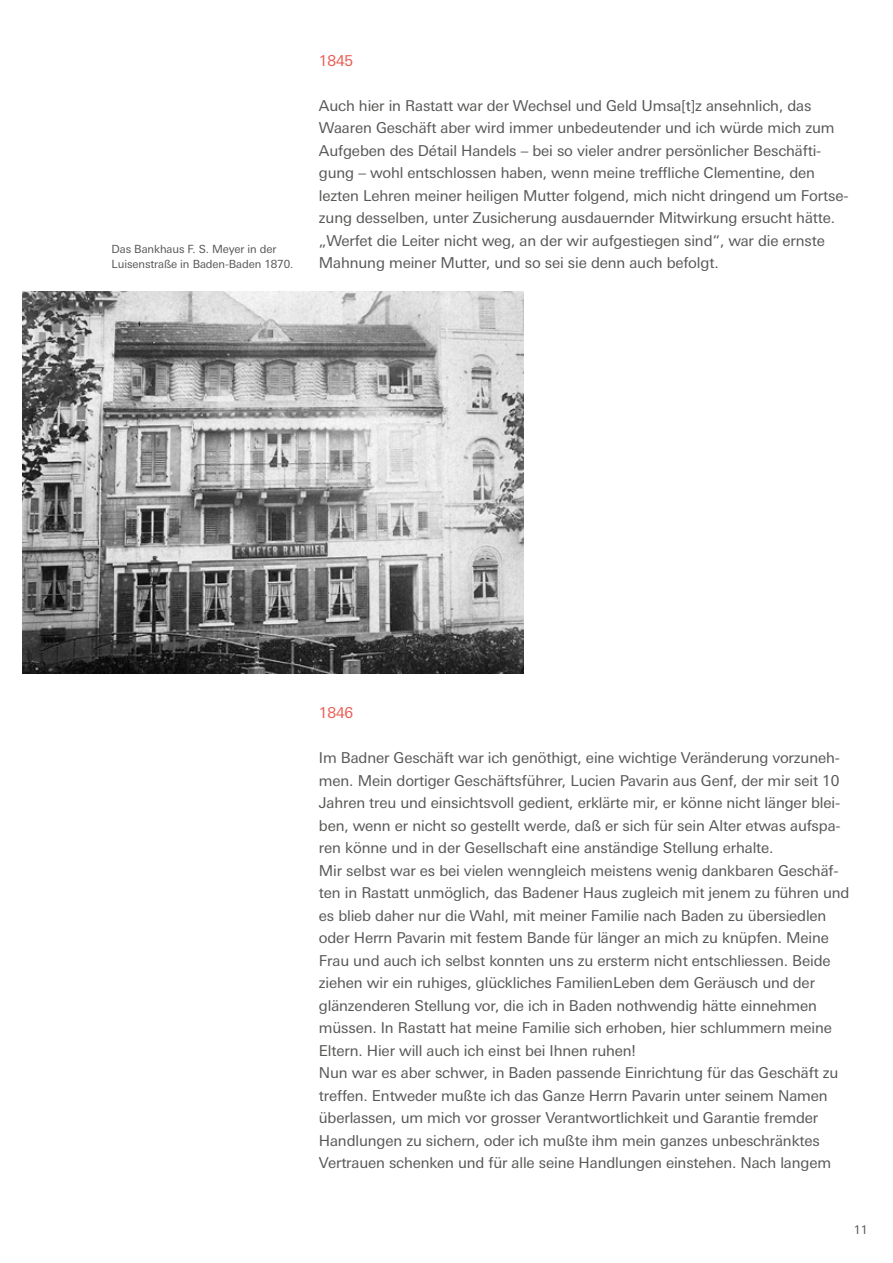
<style>
.page{position:relative;width:893px;height:1263px;background:#fff}
.page>*{position:absolute;margin:0;border:0;box-sizing:border-box;transform-origin:0 0}
.t1{font:15px/22.5px "LT Univers Basic";letter-spacing:-.01em;color:#575756}
.t2{font:15px "LT Univers Basic";letter-spacing:-.01em;color:#eb5d53}
.t3{font:12px "LT Univers Basic";color:#575756}
.t4{font:11.25px/15px "LT Univers Basic";letter-spacing:-.01em;color:#575756}
</style>
<div class="page">
<img style="left:22px;top:292px;width:502px;height:382px">
<p class="t4" style="left:112px;top:242px;width:183px">Das Bankhaus F. S. Meyer in der<br>Luisenstraße in Baden-Baden 1870.</p>
<p class="t2" style="left:319px;top:52px;width:36px">1845</p>
<p class="t1" style="left:319px;top:94px;width:531px">Auch hier in Rastatt war der Wechsel und Geld Umsa[t]z ansehnlich, das Waaren Geschäft aber wird immer unbedeutender und ich würde mich zum Aufgeben des Détail Handels – bei so vieler andrer persönlicher Beschäfti&shy;gung – wohl entschlossen haben, wenn meine treffliche Clementine, den lezten Lehren meiner heiligen Mutter folgend, mich nicht dringend um Fortse&shy;zung desselben, unter Zusicherung ausdauernder Mitwirkung ersucht hätte. „Werfet die Leiter nicht weg, an der wir aufgestiegen sind“, war die ernste Mahnung meiner Mutter, und so sei sie denn auch befolgt.</p>
<p class="t2" style="left:319px;top:704px;width:36px">1846</p>
<p class="t1" style="left:319px;top:747px;width:532px">Im Badner Geschäft war ich genöthigt, eine wichtige Veränderung vorzuneh&shy;men. Mein dortiger Geschäftsführer, Lucien Pavarin aus Genf, der mir seit 10<br>Jahren treu und einsichtsvoll gedient, erklärte mir, er könne nicht länger blei&shy;ben, wenn er nicht so gestellt werde, daß er sich für sein Alter etwas aufspa&shy;ren könne und in der Gesellschaft eine anständige Stellung erhalte.<br>Mir selbst war es bei vielen wenngleich meistens wenig dankbaren Geschäf&shy;ten in Rastatt unmöglich, das Badener Haus zugleich mit jenem zu führen und es blieb daher nur die Wahl, mit meiner Familie nach Baden zu übersiedlen oder Herrn Pavarin mit festem Bande für länger an mich zu knüpfen. Meine Frau und auch ich selbst konnten uns zu ersterm nicht entschliessen. Beide ziehen wir ein ruhiges, glückliches FamilienLeben dem Geräusch und der glänzenderen Stellung vor, die ich in Baden nothwendig hätte einnehmen müssen. In Rastatt hat meine Familie sich erhoben, hier schlummern meine Eltern. Hier will auch ich einst bei Ihnen ruhen!<br>Nun war es aber schwer, in Baden passende Einrichtung für das Geschäft zu treffen. Entweder mußte ich das Ganze Herrn Pavarin unter seinem Namen überlassen, um mich vor grosser Verantwortlichkeit und Garantie fremder Handlungen zu sichern, oder ich mußte ihm mein ganzes unbeschränktes Vertrauen schenken und für alle seine Handlungen einstehen. Nach langem</p>
<p class="t3" style="left:854px;top:1222px;width:15px">11</p>
</div>
